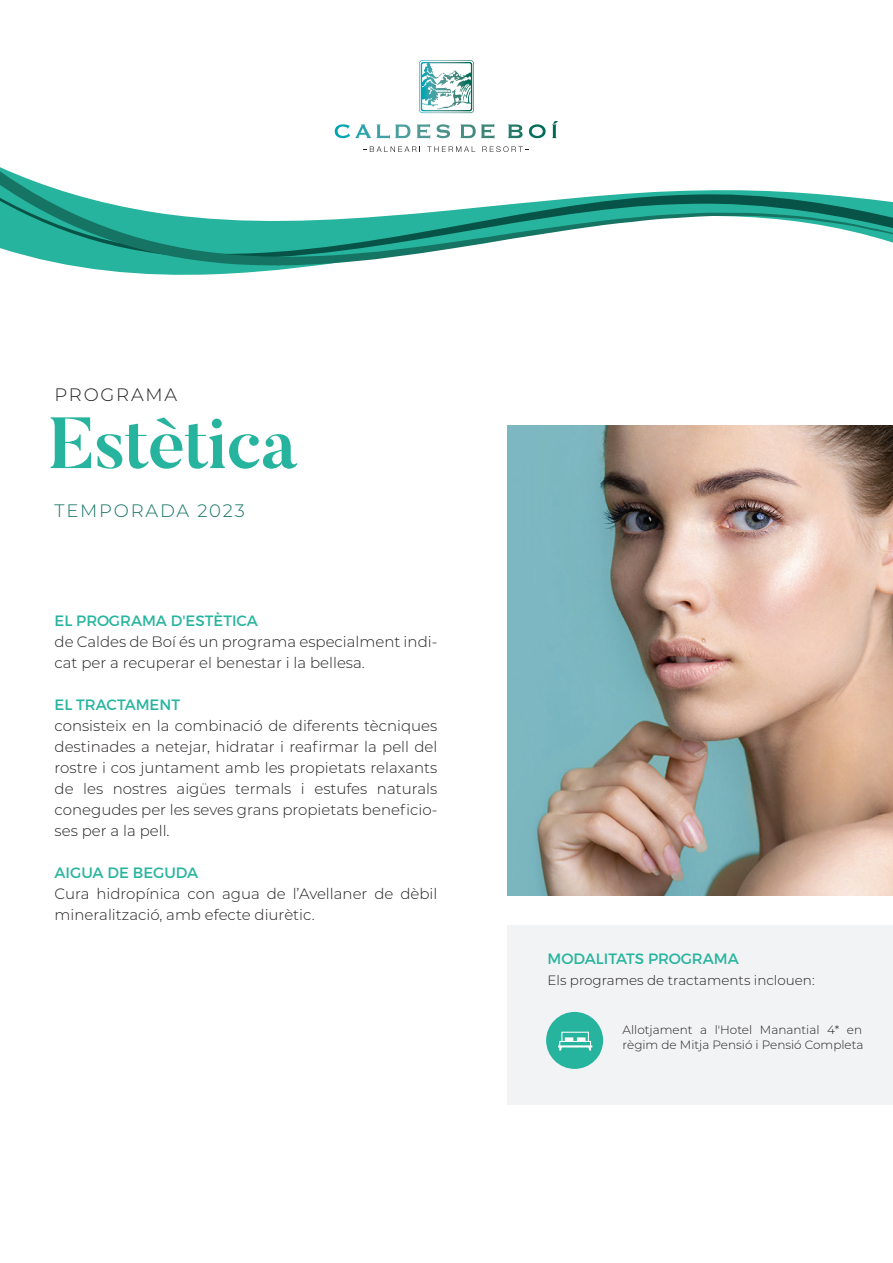
<style>
.page{position:relative;width:893px;height:1263px;background:#fff}
.page>*{position:absolute;margin:0;border:0;box-sizing:border-box;transform-origin:0 0}
.t1{font:700 72px "Butler";letter-spacing:-.025em;color:#27b49e}
.t2{font:300 18px "Montserrat";letter-spacing:.1em;color:#157463}
.t3{font:300 18px "Montserrat";letter-spacing:.1em;color:#231f20}
.t4{font:300 15px/21px "Montserrat";color:#231f20}
.t5{font:15px "Montserrat";color:#27b49e}
.t6{font:300 13.5px "Montserrat";color:#231f20}
.t7{font:300 12px/15px "Montserrat";color:#231f20}
</style>
<div class="page">
<div style="left:508px;top:925px;width:385px;height:179px;background:#f2f3f4"></div>
<img style="left:508px;top:425px;width:385px;height:470px">
<div style="left:546px;top:1012px;width:57px;height:57px;background:#27b49e;border-radius:50%"></div>
<svg style="left:558px;top:1032px;width:34px;height:18px"></svg>
<svg style="left:419px;top:60px;width:55px;height:47px"></svg>
<svg style="left:81px;top:267px;width:222px;height:8px"></svg>
<svg style="left:0;top:107px;width:893px;height:159px"></svg>
<p class="t3" style="left:54px;top:382px;width:124px">PROGRAMA</p>
<h1 class="t1" style="left:49px;top:397px;width:251px">Estètica</h1>
<p class="t2" style="left:54px;top:499px;width:192px">TEMPORADA 2023</p>
<p class="t5" style="left:55px;top:612px;width:205px">EL PROGRAMA D'ESTÈTICA</p>
<p class="t4" style="left:55px;top:631px;width:384px">de Caldes de Boí és un programa especialment indi&shy;cat per a recuperar el benestar i la bellesa.</p>
<p class="t5" style="left:55px;top:696px;width:127px">EL TRACTAMENT</p>
<p class="t4" style="left:55px;top:715px;width:384px;text-align:justify">consisteix en la combinació de diferents tècniques destinades a netejar, hidratar i reafirmar la pell del rostre i cos juntament amb les propietats relaxants de les nostres aigües termals i estufes naturals conegudes per les seves grans propietats beneficio&shy;ses per a la pell.</p>
<p class="t5" style="left:55px;top:864px;width:145px">AIGUA DE BEGUDA</p>
<p class="t4" style="left:55px;top:883px;width:384px">Cura hidropínica con agua de l’Avellaner de dèbil mineralització, amb efecte diurètic.</p>
<p class="t5" style="left:547px;top:949px;width:193px">MODALITATS PROGRAMA</p>
<p class="t6" style="left:547px;top:970px;width:269px">Els programes de tractaments inclouen:</p>
<p class="t7" style="left:623px;top:1022px;width:242px">Allotjament a l'Hotel Manantial 4* en règim de Mitja Pensió i Pensió Completa</p>
</div>
